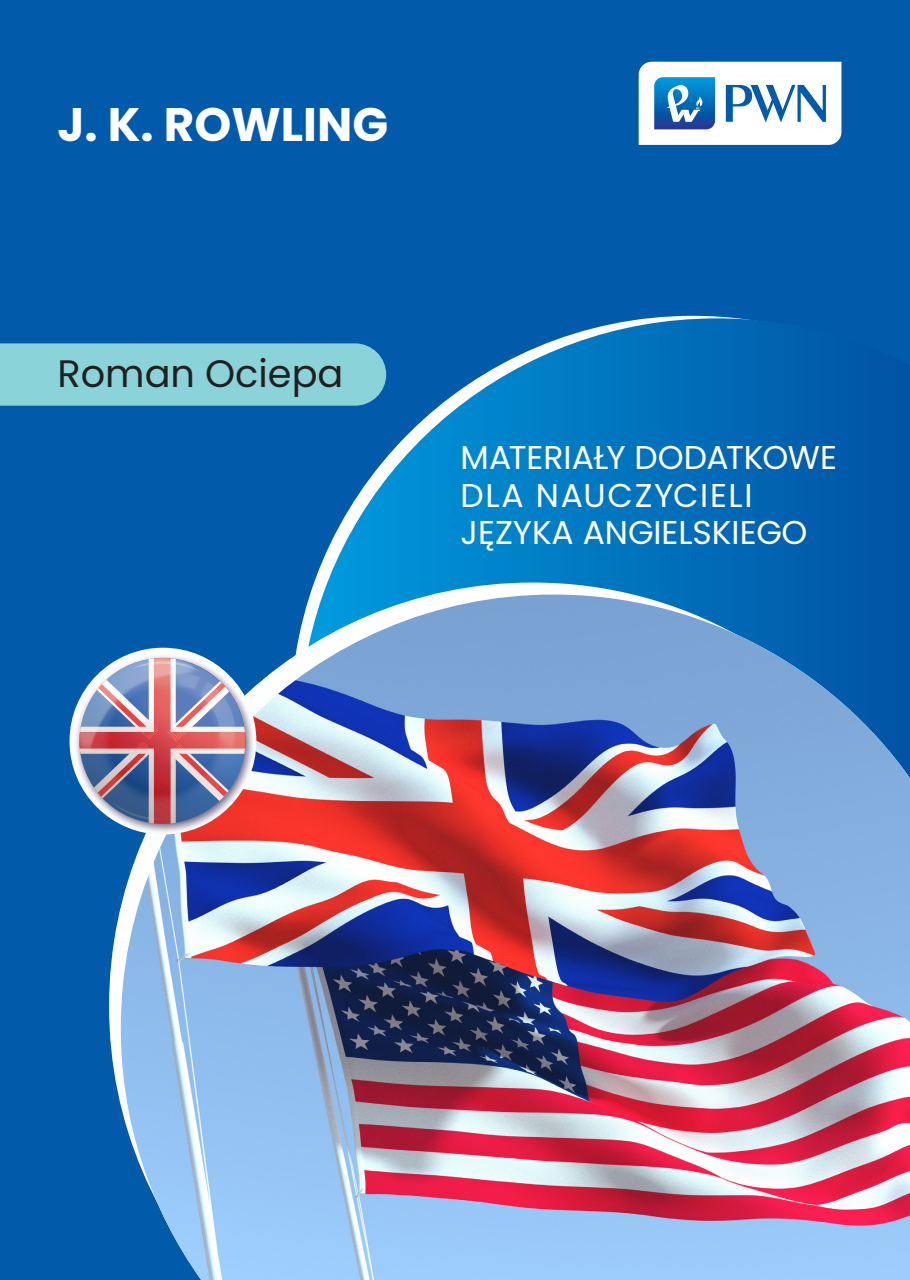
<style>
.page{position:relative;width:910px;height:1280px;background:#015aaa}
.page>*{position:absolute;margin:0;border:0;box-sizing:border-box;transform-origin:0 0}
.t1{font:700 46.95px "Poppins";color:#fff}
.t2{font:38.25px "Poppins";color:#231f20}
.t3{font:33px/37.5px "Poppins";color:#fff}
</style>
<div class="page">
<svg style="left:314px;top:318px;width:443px;height:264px"></svg>
<svg style="left:109px;top:582px;width:648px;height:524px"></svg>
<img style="left:121px;top:594px;width:789px;height:686px">
<img style="left:71px;top:650px;width:185px;height:184px">
<div style="left:0;top:343px;width:386px;height:63px;background:#8ad3d8"></div>
<svg style="left:639px;top:62px;width:202px;height:83px"></svg>
<h1 class="t1" style="left:58px;top:97px;width:332px">J. K. ROWLING</h1>
<p class="t2" style="left:57px;top:351px;width:287px">Roman Ociepa</p>
<p class="t3" style="left:461px;top:439px;width:378px">MATERIAŁY DODATKOWE<br>DLA NAUCZYCIELI<br>JĘZYKA ANGIELSKIEGO</p>
</div>
